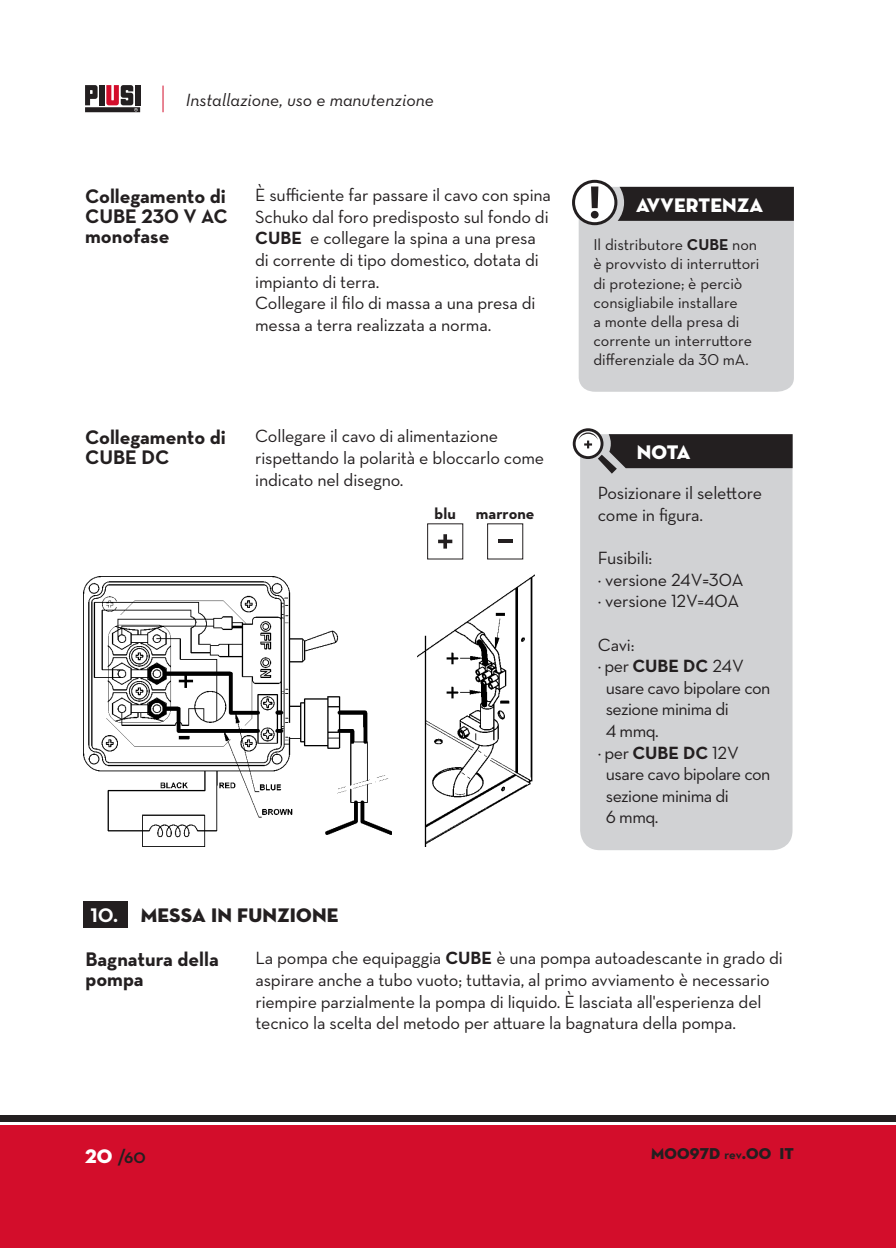
<style>
.page{position:relative;width:896px;height:1248px;background:#fff}
.page>*{position:absolute;margin:0;border:0;box-sizing:border-box;transform-origin:0 0}
.t1{font:700 20px/20px "Neutraface Text";color:#231f20}
.t2{font:20px "Neutraface Display Titling";letter-spacing:.01em;color:#231f20}
.t3{font:20px "Neutraface Display Titling";letter-spacing:.01em;color:#fff}
.t4{font:700 20px "Neutraface Display";color:#231f20}
.t5{font:18px/21.6px "Neutraface Text";letter-spacing:-.01em;color:#231f20}
.t6{font:18px "Neutraface Text";letter-spacing:-.03em;color:#231f20}
.t7{font:18px "Neutraface Text Book Italic Alt";color:#231f20}
.t8{font:16px/19.2px "Neutraface Text";color:#231f20}
.t9{font:16px "Neutraface Display Titling";letter-spacing:.01em;color:#231f20}
.t10{font:700 16px "Neutraface Text";color:#231f20}
.s1{font-weight:700}
.s2{font-family:"Neutraface Text";font-weight:700;color:#fff}
.s3{font-family:"Neutraface Display Titling";font-weight:400;color:#fff}
.s4{font-family:"Neutraface Display";font-weight:700}
</style>
<div class="page">
<div style="left:0;top:1124px;width:896px;height:123px;background:#d30d2b"></div>
<div style="left:0;top:1115px;width:896px;height:6px;background:#231f20"></div>
<div style="left:99px;top:85px;width:5px;height:20px;background:#231f20"></div>
<div style="left:135px;top:85px;width:5px;height:20px;background:#231f20"></div>
<svg style="left:85px;top:85px;width:13px;height:20px"></svg>
<div style="left:85px;top:107px;width:55px;height:5px;background:#231f20"></div>
<svg style="left:106px;top:85px;width:32px;height:26px"></svg>
<svg style="left:163px;top:86px;width:1px;height:26px"></svg>
<svg style="left:572px;top:180px;width:222px;height:212px;background:#bcbcbe"></svg>
<div style="left:580px;top:473px;width:212px;height:377px;background:#d1d2d4"></div>
<svg style="left:573px;top:428px;width:219px;height:45px"></svg>
<img style="left:83px;top:576px;width:309px;height:270px">
<img style="left:418px;top:574px;width:116px;height:272px">
<svg style="left:438px;top:534px;width:14px;height:14px"></svg>
<hr style="left:498px;top:539px;width:14px;height:4px;background:#231f20">
<div style="left:84px;top:900px;width:44px;height:27px;background:#231f20"></div>
<p class="t7" style="left:186px;top:89px;width:249px">Installazione, uso e manutenzione</p>
<p class="t1" style="left:85px;top:186px;width:144px;text-align:justify">Collegamento di CUBE 230 V AC monofase</p>
<p class="t5" style="left:255px;top:184px;width:297px">È sufficiente far passare il cavo con spina Schuko dal foro predisposto sul fondo di <span class="s1">CUBE</span> e collegare la spina a una presa di corrente di tipo domestico, dotata di impianto di terra.<br>Collegare il filo di massa a una presa di messa a terra realizzata a norma.</p>
<p class="t1" style="left:85px;top:427px;width:142px">Collegamento di<br>CUBE DC</p>
<p class="t5" style="left:255px;top:425px;width:290px">Collegare il cavo di alimentazione rispettando la polarità e bloccarlo come indicato nel disegno.</p>
<p class="t10" style="left:434px;top:503px;width:23px">blu</p>
<p class="t10" style="left:476px;top:503px;width:60px">marrone</p>
<p class="t3" style="left:636px;top:193px;width:128px">AVVERTENZA</p>
<p class="t8" style="left:593px;top:235px;width:168px">Il distributore <span class="s1">CUBE</span> non è provvisto di interruttori di protezione; è perciò consigliabile installare<br>a monte della presa di corrente un interruttore differenziale da 30 mA.</p>
<p class="t3" style="left:637px;top:439px;width:55px">NOTA</p>
<p class="t5" style="left:598px;top:482px;width:166px">Posizionare il selettore come in figura.</p>
<p class="t5" style="left:598px;top:547px;width:147px">Fusibili:<br>¦ versione 24V=30A ¦ versione 12V=40A</p>
<p class="t5" style="left:598px;top:633px;width:38px">Cavi:</p>
<p class="t5" style="left:598px;top:655px;width:147px">¦ per <span class="s1">CUBE DC</span> 24V</p>
<p class="t6" style="left:606px;top:676px;width:166px">usare cavo bipolare con</p>
<p class="t6" style="left:606px;top:698px;width:124px">sezione minima di</p>
<p class="t5" style="left:606px;top:719px;width:55px">4 mmq.</p>
<p class="t5" style="left:598px;top:741px;width:143px">¦ per <span class="s1">CUBE DC</span> 12V</p>
<p class="t6" style="left:606px;top:762px;width:166px">usare cavo bipolare con</p>
<p class="t6" style="left:606px;top:784px;width:124px">sezione minima di</p>
<p class="t5" style="left:606px;top:806px;width:54px">6 mmq.</p>
<p class="t2" style="left:91px;top:902px;width:249px"><span class="s2">1O.</span> MESSA IN FUNZIONE</p>
<p class="t1" style="left:85px;top:948px;width:135px">Bagnatura della pompa</p>
<p class="t5" style="left:255px;top:947px;width:529px">La pompa che equipaggia <span class="s1">CUBE</span> è una pompa autoadescante in grado di aspirare anche a tubo vuoto; tuttavia, al primo avviamento è necessario riempire parzialmente la pompa di liquido. È lasciata all'esperienza del tecnico la scelta del metodo per attuare la bagnatura della pompa.</p>
<p class="t4" style="left:85px;top:1144px;width:62px"><span class="s3">20</span> /60</p>
<p class="t9" style="left:651px;top:1143px;width:144px">M0097D <span class="s4">rev</span>.00 IT</p>
</div>
